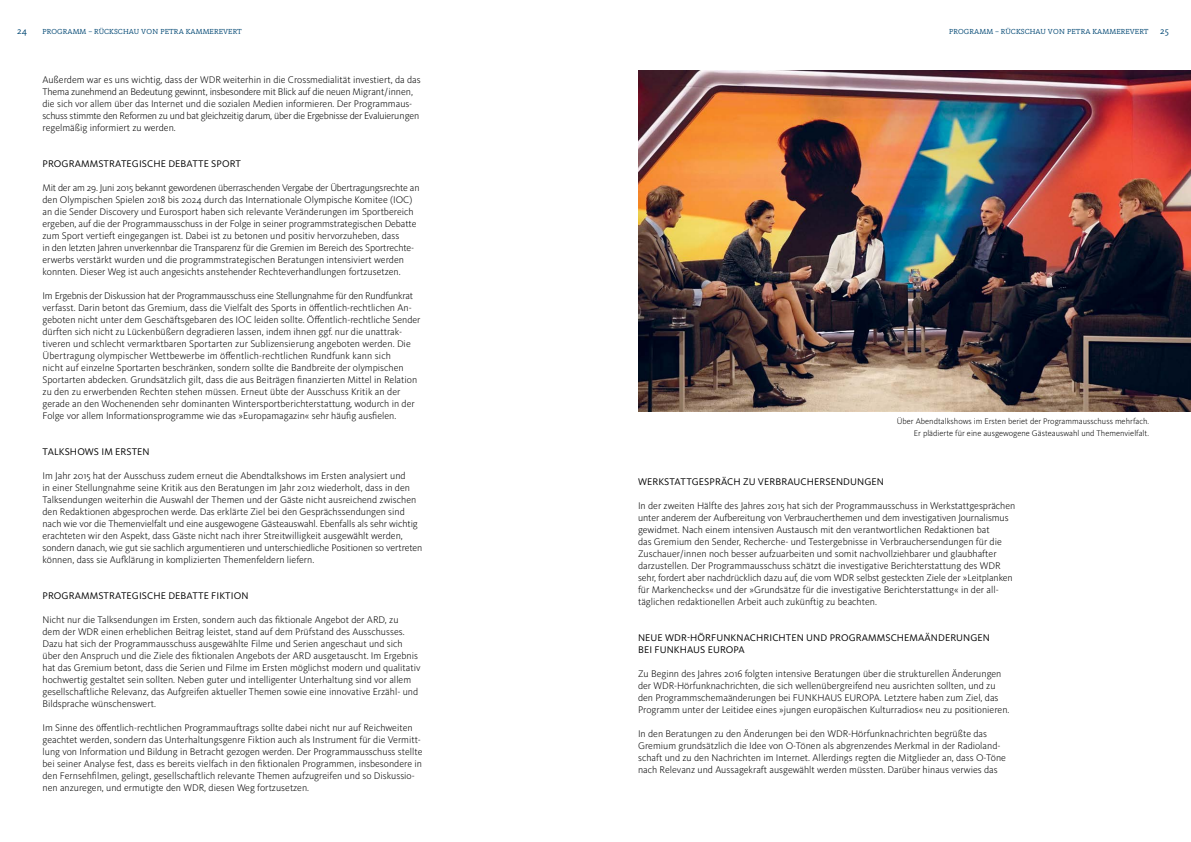
<style>
.page{position:relative;width:1191px;height:842px;background:#fff}
.page>*{position:absolute;margin:0;border:0;box-sizing:border-box;transform-origin:0 0}
.t1{font:300 10px/12px "WDR Sans";color:#000}
.t2{font:10px/12px "WDR Sans";letter-spacing:.01em;color:#000}
.t3{font:9.5px "WDR Slab";color:#004773}
.t4{font:300 8.5px/12px "WDR Sans";color:#000;text-align:right}
.t5{font:7.6px "WDR Slab";letter-spacing:.01em;color:#004773}
</style>
<div class="page">
<img style="left:639px;top:71px;width:552px;height:340px">
<p class="t5" style="left:43px;top:27px;width:201px">PROGRAMM – RÜCKSCHAU VON PETRA KAMMEREVERT</p>
<p class="t5" style="left:949px;top:27px;width:201px">PROGRAMM – RÜCKSCHAU VON PETRA KAMMEREVERT</p>
<p class="t3" style="left:17px;top:25px;width:11px">24</p>
<p class="t3" style="left:1160px;top:25px;width:10px">25</p>
<p class="t1" style="left:43px;top:74px;width:380px">Außerdem war es uns wichtig, dass der WDR weiterhin in die Crossmedialität investiert, da das Thema zunehmend an Bedeutung gewinnt, insbesondere mit Blick auf die neuen Migrant/innen, die sich vor allem über das Internet und die sozialen Medien informieren. Der Programmaus&shy;schuss stimmte den Reformen zu und bat gleichzeitig darum, über die Ergebnisse der Evaluierungen regelmäßig informiert zu werden.</p>
<p class="t2" style="left:43px;top:157px;width:200px">PROGRAMMSTRATEGISCHE DEBATTE SPORT</p>
<p class="t1" style="left:43px;top:182px;width:379px">Mit der am 29. Juni 2015 bekannt gewordenen überraschenden Vergabe der Übertragungsrechte an den Olympischen Spielen 2018 bis 2024 durch das Internationale Olympische Komitee (IOC) an die Sender Discovery und Eurosport haben sich relevante Veränderungen im Sportbereich ergeben, auf die der Programmausschuss in der Folge in seiner programmstrategischen Debatte zum Sport vertieft eingegangen ist. Dabei ist zu betonen und positiv hervorzuheben, dass<br>in den letzten Jahren unverkennbar die Transparenz für die Gremien im Bereich des Sportrechte&shy;erwerbs verstärkt wurden und die programmstrategischen Beratungen intensiviert werden konnten. Dieser Weg ist auch angesichts anstehender Rechteverhandlungen fortzusetzen.</p>
<p class="t1" style="left:43px;top:290px;width:379px">Im Ergebnis der Diskussion hat der Programmausschuss eine Stellungnahme für den Rundfunkrat verfasst. Darin betont das Gremium, dass die Vielfalt des Sports in öffentlich-rechtlichen An&shy;geboten nicht unter dem Geschäftsgebaren des IOC leiden sollte. Öffentlich-rechtliche Sender dürften sich nicht zu Lückenbüßern degradieren lassen, indem ihnen ggf. nur die unattrak&shy;tiveren und schlecht vermarktbaren Sportarten zur Sublizensierung angeboten werden. Die Übertragung olympischer Wettbewerbe im öffentlich-rechtlichen Rundfunk kann sich<br>nicht auf einzelne Sportarten beschränken, sondern sollte die Bandbreite der olympischen Sportarten abdecken. Grundsätzlich gilt, dass die aus Beiträgen finanzierten Mittel in Relation zu den zu erwerbenden Rechten stehen müssen. Erneut übte der Ausschuss Kritik an der gerade an den Wochenenden sehr dominanten Wintersportberichterstattung, wodurch in der Folge vor allem Informationsprogramme wie das »Europamagazin« sehr häufig ausfielen.</p>
<p class="t2" style="left:43px;top:445px;width:109px">TALKSHOWS IM ERSTEN</p>
<p class="t1" style="left:43px;top:470px;width:381px">Im Jahr 2015 hat der Ausschuss zudem erneut die Abendtalkshows im Ersten analysiert und<br>in einer Stellungnahme seine Kritik aus den Beratungen im Jahr 2012 wiederholt, dass in den Talksendungen weiterhin die Auswahl der Themen und der Gäste nicht ausreichend zwischen den Redaktionen abgesprochen werde. Das erklärte Ziel bei den Gesprächssendungen sind nach wie vor die Themenvielfalt und eine ausgewogene Gästeauswahl. Ebenfalls als sehr wichtig erachteten wir den Aspekt, dass Gäste nicht nach ihrer Streitwilligkeit ausgewählt werden, sondern danach, wie gut sie sachlich argumentieren und unterschiedliche Positionen so vertreten können, dass sie Aufklärung in komplizierten Themenfeldern liefern.</p>
<p class="t2" style="left:43px;top:589px;width:207px">PROGRAMMSTRATEGISCHE DEBATTE FIKTION</p>
<p class="t1" style="left:43px;top:614px;width:379px">Nicht nur die Talksendungen im Ersten, sondern auch das fiktionale Angebot der ARD, zu<br>dem der WDR einen erheblichen Beitrag leistet, stand auf dem Prüfstand des Ausschusses.<br>Dazu hat sich der Programmausschuss ausgewählte Filme und Serien angeschaut und sich über den Anspruch und die Ziele des fiktionalen Angebots der ARD ausgetauscht. Im Ergebnis hat das Gremium betont, dass die Serien und Filme im Ersten möglichst modern und qualitativ hochwertig gestaltet sein sollten. Neben guter und intelligenter Unterhaltung sind vor allem gesellschaftliche Relevanz, das Aufgreifen aktueller Themen sowie eine innovative Erzähl- und Bildsprache wünschenswert.</p>
<p class="t1" style="left:43px;top:722px;width:381px">Im Sinne des öffentlich-rechtlichen Programmauftrags sollte dabei nicht nur auf Reichweiten geachtet werden, sondern das Unterhaltungsgenre Fiktion auch als Instrument für die Vermitt&shy;lung von Information und Bildung in Betracht gezogen werden. Der Programmausschuss stellte bei seiner Analyse fest, dass es bereits vielfach in den fiktionalen Programmen, insbesondere in den Fernsehfilmen, gelingt, gesellschaftlich relevante Themen aufzugreifen und so Diskussio&shy;nen anzuregen, und ermutigte den WDR, diesen Weg fortzusetzen.</p>
<p class="t4" style="left:896px;top:415px;width:254px">Über Abendtalkshows im Ersten beriet der Programmausschuss mehrfach.<br>Er plädierte für eine ausgewogene Gästeauswahl und Themenvielfalt.</p>
<p class="t2" style="left:638px;top:475px;width:247px">WERKSTATTGESPRÄCH ZU VERBRAUCHERSENDUNGEN</p>
<p class="t1" style="left:638px;top:500px;width:379px">In der zweiten Hälfte des Jahres 2015 hat sich der Programmausschuss in Werkstattgesprächen unter anderem der Aufbereitung von Verbraucherthemen und dem investigativen Journalismus gewidmet. Nach einem intensiven Austausch mit den verantwortlichen Redaktionen bat<br>das Gremium den Sender, Recherche- und Testergebnisse in Verbrauchersendungen für die Zuschauer/innen noch besser aufzuarbeiten und somit nachvollziehbarer und glaubhafter darzustellen. Der Programmausschuss schätzt die investigative Berichterstattung des WDR sehr, fordert aber nachdrücklich dazu auf, die vom WDR selbst gesteckten Ziele der »Leitplanken für Markenchecks« und der »Grundsätze für die investigative Berichterstattung« in der all&shy;täglichen redaktionellen Arbeit auch zukünftig zu beachten.</p>
<p class="t2" style="left:638px;top:631px;width:353px">NEUE WDR-HÖRFUNKNACHRICHTEN UND PROGRAMMSCHEMAÄNDERUNGEN<br>BEI FUNKHAUS EUROPA</p>
<p class="t1" style="left:638px;top:668px;width:373px">Zu Beginn des Jahres 2016 folgten intensive Beratungen über die strukturellen Änderungen der WDR-Hörfunknachrichten, die sich wellenübergreifend neu ausrichten sollten, und zu den Programmschemaänderungen bei FUNKHAUS EUROPA. Letztere haben zum Ziel, das Programm unter der Leitidee eines »jungen europäischen Kulturradios« neu zu positionieren.</p>
<p class="t1" style="left:638px;top:728px;width:369px">In den Beratungen zu den Änderungen bei den WDR-Hörfunknachrichten begrüßte das Gremium grundsätzlich die Idee von O-Tönen als abgrenzendes Merkmal in der Radioland&shy;schaft und zu den Nachrichten im Internet. Allerdings regten die Mitglieder an, dass O-Töne nach Relevanz und Aussagekraft ausgewählt werden müssten. Darüber hinaus verwies das</p>
</div>
